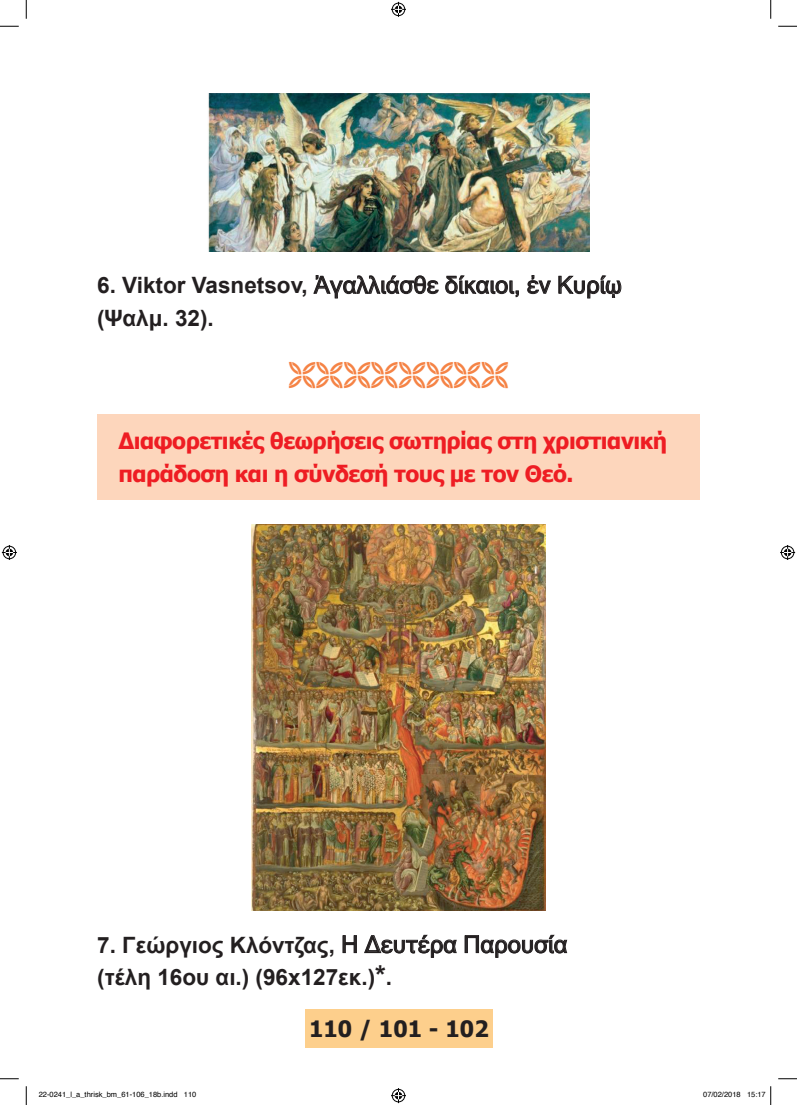
<style>
.page{position:relative;width:797px;height:1105px;background:#fff}
.page>*{position:absolute;margin:0;border:0;box-sizing:border-box;transform-origin:0 0}
.t1{font:23.75px "Microsoft Sans Serif";color:#231f20}
.t2{font:700 22.5px/32.5px "Tahoma";letter-spacing:-.02em;color:#ee1d23}
.t3{font:700 22.5px/32.5px "Arial";color:#231f20}
.t4{font:700 22.5px "Tahoma";letter-spacing:.005em;color:#231f20}
.t5{font:7.5px "Helvetica";color:#000}
.s1{font-family:"Arial";font-weight:700;font-size:22.5px}
.s2{font-family:"Microsoft Sans Serif";font-weight:400;font-size:23.75px}
.s3{font-size:27.5px}
</style>
<div class="page">
<div style="left:305px;top:1009px;width:188px;height:39px;background:#fdcf8c"></div>
<img style="left:208px;top:94px;width:381px;height:157px">
<svg style="left:313px;top:275px;width:125px;height:24px"></svg>
<svg style="left:445px;top:275px;width:74px;height:22px"></svg>
<svg style="left:527px;top:275px;width:24px;height:19px"></svg>
<svg style="left:558px;top:275px;width:63px;height:24px"></svg>
<div style="left:97px;top:415px;width:602px;height:85px;background:#fdd6bc"></div>
<img style="left:251px;top:524px;width:294px;height:386px">
<svg style="left:342px;top:935px;width:15px;height:18px"></svg>
<svg style="left:364px;top:935px;width:93px;height:23px"></svg>
<svg style="left:464px;top:935px;width:103px;height:23px"></svg>
<svg style="left:0;top:25px;width:19px;height:2px"></svg>
<svg style="left:778px;top:25px;width:19px;height:2px"></svg>
<svg style="left:0;top:1078px;width:19px;height:1px"></svg>
<svg style="left:778px;top:1078px;width:19px;height:1px"></svg>
<svg style="left:25px;top:0;width:2px;height:19px"></svg>
<svg style="left:25px;top:1086px;width:2px;height:19px"></svg>
<svg style="left:770px;top:0;width:1px;height:19px"></svg>
<svg style="left:391px;top:2px;width:15px;height:15px"></svg>
<svg style="left:391px;top:1088px;width:15px;height:15px"></svg>
<svg style="left:2px;top:545px;width:15px;height:15px"></svg>
<svg style="left:780px;top:545px;width:15px;height:15px"></svg>
<svg style="left:770px;top:1086px;width:1px;height:19px"></svg>
<p class="t1" style="left:97px;top:271px;width:526px"><span class="s1">6. Viktor Vasnetsov,</span> Ἀγαλλιάσθε δίκαιοι, ἐν Κυρίῳ</p>
<p class="t3" style="left:97px;top:302px;width:118px">(Ψαλμ. 32).</p>
<p class="t2" style="left:118px;top:423px;width:550px">Διαφορετικές θεωρήσεις σωτηρίας στη χριστιανική παράδοση και η σύνδεσή τους με τον Θεό.</p>
<p class="t3" style="left:97px;top:929px;width:472px">7. Γεώργιος Κλόντζας, <span class="s2">Η Δευτέρα Παρουσία </span>(τέλη 16ου αι.) (96x127εκ.)<span class="s3">*</span>.</p>
<p class="t4" style="left:309px;top:1013px;width:181px">110 / 101 - 102</p>
<p class="t5" style="left:39px;top:1089px;width:159px">22-0241_l_a_thrisk_bm_61-106_18b.indd 110</p>
<p class="t5" style="left:703px;top:1089px;width:64px">07/02/2018 15:17</p>
</div>
